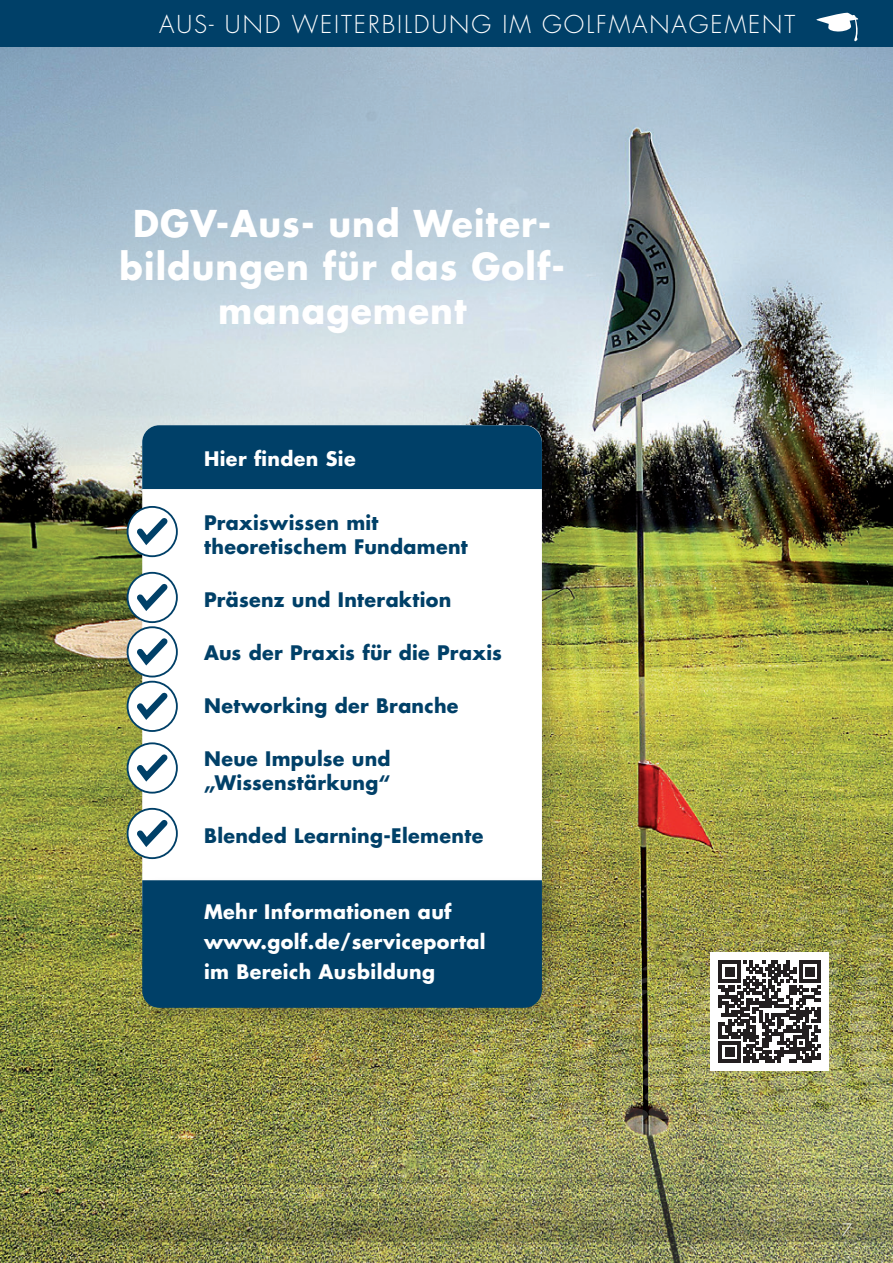
<style>
.page{position:relative;width:893px;height:1263px;background:#fff}
.page>*{position:absolute;margin:0;border:0;box-sizing:border-box;transform-origin:0 0}
.t1{font:700 36px/43.2px "Futura LT";letter-spacing:.03em;color:#fff;text-align:center;scale:.96 1}
.t2{font:300 24px "Futura LT";letter-spacing:.08em;color:#fff}
.t3{font:700 19.5px/23.4px "Futura LT";letter-spacing:.015em;color:#004068}
.t4{font:700 19.5px/30px "Futura LT";letter-spacing:.02em;color:#fff}
.t5{font:300 16.5px "Futura LT";color:#fff}
</style>
<div class="page">
<img style="left:0;top:47px;width:893px;height:787px">
<img style="left:0;top:834px;width:893px;height:365px">
<div style="left:0;top:0;width:893px;height:47px;background:#004068"></div>
<img style="left:0;top:1177px;width:893px;height:8px">
<img style="left:0;top:1199px;width:893px;height:21px">
<img style="left:0;top:1220px;width:893px;height:43px">
<svg style="left:816px;top:13px;width:42px;height:28px"></svg>
<div style="left:136px;top:419px;width:429px;height:522px;background:#231f20;opacity:.21"></div>
<div style="left:142px;top:425px;width:400px;height:493px;background:#fff;border-radius:17px"></div>
<div style="left:136px;top:874px;width:429px;height:156px;background:#231f20;opacity:.21"></div>
<div style="left:142px;top:880px;width:400px;height:128px;background:#004068"></div>
<div style="left:142px;top:425px;width:400px;height:64px;background:#004068"></div>
<svg style="left:128px;top:507px;width:49px;height:49px"></svg>
<div style="left:127px;top:506px;width:51px;height:51px;border:2px solid #004068;border-radius:50%"></div>
<svg style="left:131px;top:512px;width:42px;height:38px"></svg>
<svg style="left:128px;top:573px;width:49px;height:49px"></svg>
<div style="left:127px;top:572px;width:51px;height:51px;border:2px solid #004068;border-radius:50%"></div>
<svg style="left:131px;top:578px;width:42px;height:38px"></svg>
<svg style="left:128px;top:627px;width:49px;height:49px"></svg>
<div style="left:127px;top:626px;width:51px;height:51px;border:2px solid #004068;border-radius:50%"></div>
<svg style="left:131px;top:632px;width:42px;height:38px"></svg>
<svg style="left:128px;top:682px;width:49px;height:49px"></svg>
<div style="left:127px;top:681px;width:51px;height:51px;border:2px solid #004068;border-radius:50%"></div>
<svg style="left:131px;top:687px;width:42px;height:38px"></svg>
<svg style="left:128px;top:743px;width:49px;height:50px"></svg>
<div style="left:127px;top:742px;width:51px;height:51px;border:2px solid #004068;border-radius:50%"></div>
<svg style="left:131px;top:748px;width:42px;height:39px"></svg>
<svg style="left:128px;top:809px;width:49px;height:49px"></svg>
<div style="left:127px;top:808px;width:51px;height:51px;border:2px solid #004068;border-radius:50%"></div>
<svg style="left:131px;top:814px;width:42px;height:38px"></svg>
<div style="left:710px;top:952px;width:119px;height:119px;background:#fff"></div>
<svg style="left:719px;top:961px;width:102px;height:102px"></svg>
<p class="t2" style="left:159px;top:10px;width:638px">AUS- UND WEITERBILDUNG IM GOLFMANAGEMENT</p>
<h1 class="t1" style="left:120px;top:201px;width:465px">DGV-Aus- und Weiter&shy;bildungen für das Golf&shy;management</h1>
<p class="t4" style="left:204px;top:444px;width:153px">Hier finden Sie</p>
<p class="t3" style="left:204px;top:511px;width:265px">Praxiswissen mit theoretischem Fundament</p>
<p class="t3" style="left:204px;top:587px;width:249px">Präsenz und Interaktion</p>
<p class="t3" style="left:204px;top:640px;width:299px">Aus der Praxis für die Praxis</p>
<p class="t3" style="left:204px;top:694px;width:256px">Networking der Branche</p>
<p class="t3" style="left:204px;top:747px;width:188px">Neue Impulse und „Wissenstärkung“</p>
<p class="t3" style="left:204px;top:823px;width:281px">Blended Learning-Elemente</p>
<p class="t4" style="left:204px;top:897px;width:283px">Mehr Informationen auf www.golf.de/serviceportal im Bereich Ausbildung</p>
<p class="t5" style="left:842px;top:1220px;width:12px">7</p>
</div>
